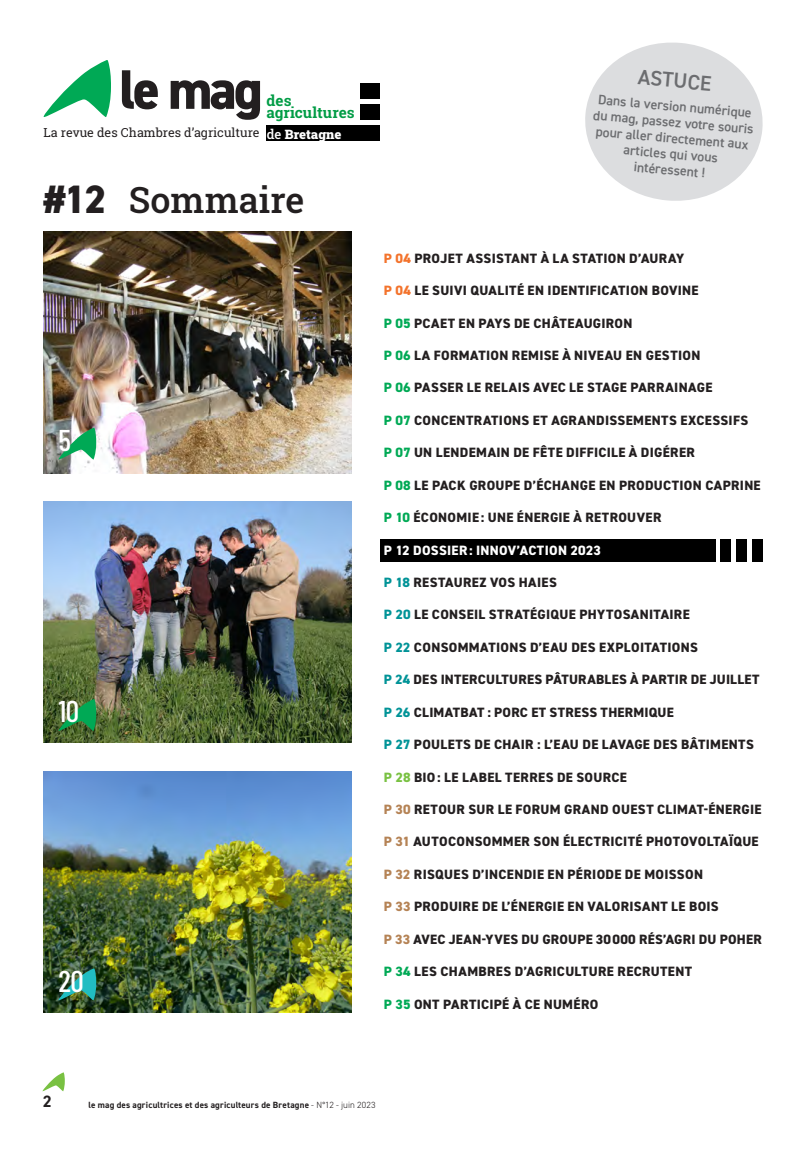
<style>
.page{position:relative;width:808px;height:1149px;background:#fff}
.page>*{position:absolute;margin:0;border:0;box-sizing:border-box;transform-origin:0 0}
.t1{font:800 55.8px "DIN2014";color:#231f20}
.CA-Sommaire_numéro{font:800 39.75px "DIN2014";color:#231f20}
.CA-Sommaire_titre{font:500 36px "Roboto Slab";color:#231f20}
.CA-Sommaire_folio_ph{font:500 30px "Barlow Condensed";color:#fff}
.CA-UNE-numéro{font:600 21.15px "DIN2014";color:#6c6d70}
.BODY_COPY{font:700 16.5px "DIN2014";color:#231f20}
.t2{font:700 15.15px/12.6px "Roboto Slab";color:#009c45}
.CA-UNE-numéro-2{font:600 13.65px/15.9px "DIN2014";color:#6c6d70;text-align:center}
.CA-texte_sommaire{font:800 13.5px "DIN2014";letter-spacing:.025em;color:#231f20}
.CA-texte_sommaire-2{font:800 13.5px "DIN2014";letter-spacing:.02em;color:#fff}
.t3{font:900 13.2px "Roboto Slab";color:#fff}
.t4{font:12.45px "Roboto Slab";color:#231f20}
.BODY_COPY-2{font:700 9px "DIN2014";letter-spacing:.02em;color:#231f20}
.s1{font-weight:500}
.s2{color:#f3732c}
.s3{color:#00a955}
.s4{color:#009397}
.s5{color:#79c142}
.s6{color:#b58355}
.s7{font-weight:300}
</style>
<div class="page">
<div style="left:379px;top:539px;width:336px;height:22px;background:#000"></div>
<div style="left:720px;top:539px;width:11px;height:22px;background:#000"></div>
<div style="left:737px;top:539px;width:10px;height:22px;background:#000"></div>
<div style="left:753px;top:539px;width:10px;height:22px;background:#000"></div>
<svg style="left:43px;top:1072px;width:22px;height:18px"></svg>
<svg style="left:585px;top:42px;width:178px;height:159px"></svg>
<img style="left:44px;top:232px;width:308px;height:241px">
<img style="left:44px;top:501px;width:308px;height:241px">
<img style="left:44px;top:771px;width:308px;height:241px">
<svg style="left:59px;top:427px;width:37px;height:32px"></svg>
<svg style="left:59px;top:698px;width:37px;height:32px"></svg>
<svg style="left:59px;top:968px;width:37px;height:31px"></svg>
<svg style="left:44px;top:60px;width:67px;height:57px"></svg>
<div style="left:266px;top:125px;width:113px;height:16px;background:#000"></div>
<div style="left:360px;top:104px;width:19px;height:16px;background:#000"></div>
<div style="left:360px;top:83px;width:19px;height:16px;background:#000"></div>
<p class="t1" style="left:119px;top:52px;width:145px">le mag</p>
<p class="t4" style="left:44px;top:123px;width:217px">La revue des Chambres d’agriculture</p>
<p class="t2" style="left:267px;top:94px;width:89px">des agricultures</p>
<p class="t3" style="left:267px;top:125px;width:76px"><span class="s1">de</span> Bretagne</p>
<p class="CA-Sommaire_numéro" style="left:44px;top:173px;width:64px">#12</p>
<p class="CA-Sommaire_titre" style="left:129px;top:175px;width:177px">Sommaire</p>
<p class="CA-Sommaire_folio_ph" style="left:59px;top:421px;width:14px">5</p>
<p class="CA-Sommaire_folio_ph" style="left:59px;top:692px;width:22px">10</p>
<p class="CA-Sommaire_folio_ph" style="left:59px;top:961px;width:27px">20</p>
<p class="CA-UNE-numéro" style="left:639px;top:63px;width:75px;rotate:5deg">ASTUCE</p>
<p class="CA-UNE-numéro-2" style="left:595px;top:91px;width:162px;rotate:5deg">Dans la version numérique du mag, passez votre souris pour aller directement aux articles qui vous intéressent !</p>
<p class="CA-texte_sommaire" style="left:384px;top:249px;width:302px"><span class="s2">P 04</span> PROJET ASSISTANT À LA STATION D’AURAY</p>
<p class="CA-texte_sommaire" style="left:384px;top:281px;width:316px"><span class="s2">P 04</span> LE SUIVI QUALITÉ EN IDENTIFICATION BOVINE</p>
<p class="CA-texte_sommaire" style="left:384px;top:314px;width:250px"><span class="s3">P 05</span> PCAET EN PAYS DE CHÂTEAUGIRON</p>
<p class="CA-texte_sommaire" style="left:384px;top:346px;width:318px"><span class="s3">P 06</span> LA FORMATION REMISE À NIVEAU EN GESTION</p>
<p class="CA-texte_sommaire" style="left:384px;top:378px;width:330px"><span class="s3">P 06</span> PASSER LE RELAIS AVEC LE STAGE PARRAINAGE</p>
<p class="CA-texte_sommaire" style="left:384px;top:411px;width:366px"><span class="s3">P 07</span> CONCENTRATIONS ET AGRANDISSEMENTS EXCESSIFS</p>
<p class="CA-texte_sommaire" style="left:384px;top:443px;width:313px"><span class="s3">P 07</span> UN LENDEMAIN DE FÊTE DIFFICILE À DIGÉRER</p>
<p class="CA-texte_sommaire" style="left:384px;top:476px;width:378px"><span class="s3">P 08</span> LE PACK GROUPE D’ÉCHANGE EN PRODUCTION CAPRINE</p>
<p class="CA-texte_sommaire" style="left:384px;top:508px;width:279px"><span class="s3">P 10</span> ÉCONOMIE: UNE ÉNERGIE À RETROUVER</p>
<p class="CA-texte_sommaire-2" style="left:384px;top:540px;width:219px">P 12 DOSSIER: INNOV’ACTION 2023</p>
<p class="CA-texte_sommaire" style="left:384px;top:573px;width:174px"><span class="s4">P 18</span> RESTAUREZ VOS HAIES</p>
<p class="CA-texte_sommaire" style="left:384px;top:605px;width:307px"><span class="s4">P 20</span> LE CONSEIL STRATÉGIQUE PHYTOSANITAIRE</p>
<p class="CA-texte_sommaire" style="left:384px;top:638px;width:315px"><span class="s4">P 22</span> CONSOMMATIONS D’EAU DES EXPLOITATIONS</p>
<p class="CA-texte_sommaire" style="left:384px;top:670px;width:377px"><span class="s4">P 24</span> DES INTERCULTURES PÂTURABLES À PARTIR DE JUILLET</p>
<p class="CA-texte_sommaire" style="left:384px;top:702px;width:291px"><span class="s4">P 26</span> CLIMATBAT : PORC ET STRESS THERMIQUE</p>
<p class="CA-texte_sommaire" style="left:384px;top:735px;width:371px"><span class="s4">P 27</span> POULETS DE CHAIR : L’EAU DE LAVAGE DES BÂTIMENTS</p>
<p class="CA-texte_sommaire" style="left:384px;top:767px;width:244px"><span class="s5">P 28</span> BIO: LE LABEL TERRES DE SOURCE</p>
<p class="CA-texte_sommaire" style="left:384px;top:800px;width:379px"><span class="s6">P 30</span> RETOUR SUR LE FORUM GRAND OUEST CLIMAT-ÉNERGIE</p>
<p class="CA-texte_sommaire" style="left:384px;top:832px;width:376px"><span class="s6">P 31</span> AUTOCONSOMMER SON ÉLECTRICITÉ PHOTOVOLTAÏQUE</p>
<p class="CA-texte_sommaire" style="left:384px;top:864px;width:321px"><span class="s6">P 32</span> RISQUES D’INCENDIE EN PÉRIODE DE MOISSON</p>
<p class="CA-texte_sommaire" style="left:384px;top:897px;width:336px"><span class="s6">P 33</span> PRODUIRE DE L’ÉNERGIE EN VALORISANT LE BOIS</p>
<p class="CA-texte_sommaire" style="left:384px;top:929px;width:379px"><span class="s6">P 33</span> AVEC JEAN-YVES DU GROUPE 30000 RÉS’AGRI DU POHER</p>
<p class="CA-texte_sommaire" style="left:384px;top:962px;width:310px"><span class="s3">P 34</span> LES CHAMBRES D’AGRICULTURE RECRUTENT</p>
<p class="CA-texte_sommaire" style="left:384px;top:994px;width:216px"><span class="s3">P 35</span> ONT PARTICIPÉ À CE NUMÉRO</p>
<p class="BODY_COPY" style="left:43px;top:1090px;width:10px">2</p>
<p class="BODY_COPY-2" style="left:89px;top:1098px;width:289px">le mag des agricultrices et des agriculteurs de Bretagne <span class="s7">- N°12 - juin 2023</span></p>
</div>
